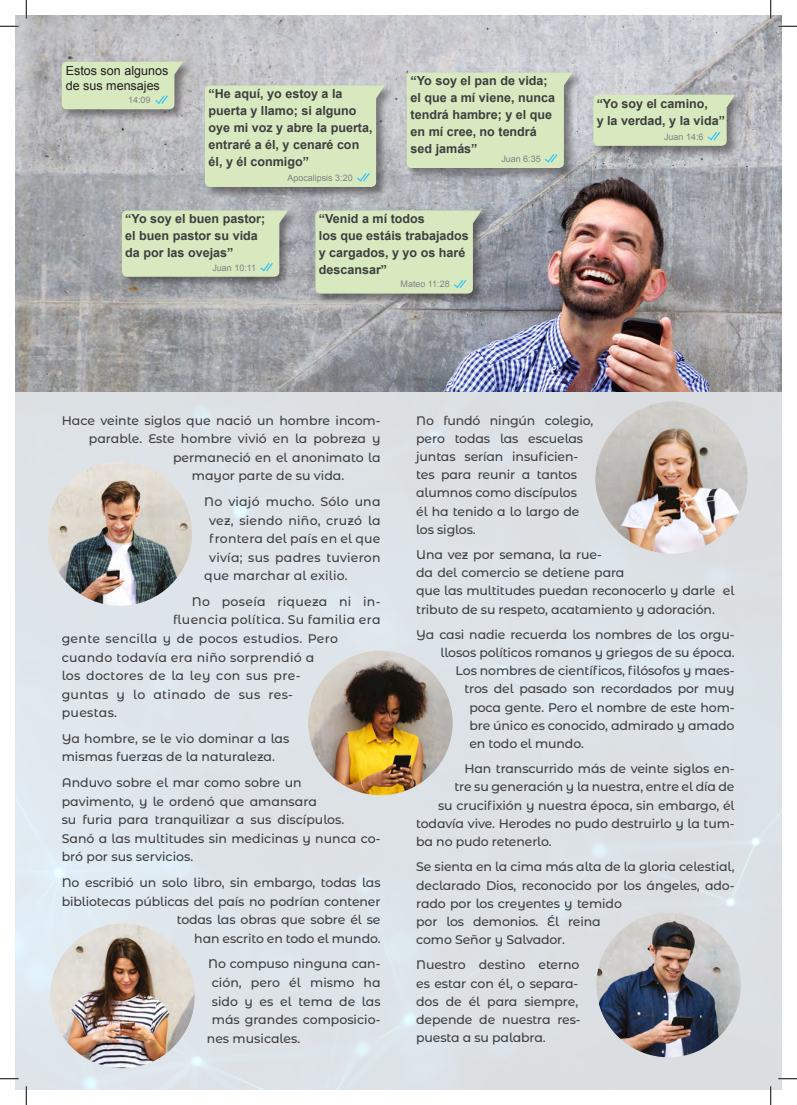
<style>
.page{position:relative;width:797px;height:1105px;background:#fff}
.page>*{position:absolute;margin:0;border:0;box-sizing:border-box;transform-origin:0 0}
.t1{font:500 12.5px/18.1px "Montserrat Alternates";letter-spacing:-.01em;color:#3e3e3f}
.t2{font:700 12.5px/16.9px "Arial";color:#3e3e3f}
.t3{font:500 12.5px "Montserrat Alternates";letter-spacing:.025em;color:#3e3e3f}
.t4{font:500 12.5px "Montserrat Alternates";letter-spacing:.015em;color:#3e3e3f}
.t5{font:12.5px/15px "Arial";color:#231f20}
.t6{font:9px "Arial";color:#808285}
</style>
<div class="page">
<div style="left:16px;top:391px;width:765px;height:698px;background:#dde2e7"></div>
<img style="left:16px;top:16px;width:765px;height:375px">
<div style="left:60px;top:60px;width:134px;height:61px;background:#231f20;opacity:.5"></div>
<svg style="left:62px;top:62px;width:121px;height:47px;background:#d2e2bc"></svg>
<div style="left:203px;top:84px;width:193px;height:115px;background:#231f20;opacity:.5"></div>
<div style="left:205px;top:85px;width:180px;height:102px;background:#d8e9bf"></div>
<div style="left:405px;top:71px;width:179px;height:109px;background:#231f20;opacity:.5"></div>
<div style="left:406px;top:73px;width:166px;height:95px;background:#d8e9bf"></div>
<div style="left:120px;top:209px;width:179px;height:80px;background:#231f20;opacity:.5"></div>
<div style="left:122px;top:211px;width:166px;height:66px;background:#d8e9bf"></div>
<div style="left:592px;top:93px;width:154px;height:65px;background:#231f20;opacity:.5"></div>
<svg style="left:593px;top:95px;width:142px;height:51px;background:#d2e3bc"></svg>
<div style="left:314px;top:209px;width:178px;height:97px;background:#231f20;opacity:.5"></div>
<svg style="left:315px;top:211px;width:166px;height:83px;background:#d2e2bb"></svg>
<img style="left:50px;top:923px;width:145px;height:145px;border-radius:72px">
<img style="left:596px;top:913px;width:145px;height:144px;border-radius:72px">
<img style="left:48px;top:461px;width:144px;height:145px;border-radius:72px">
<img style="left:308px;top:651px;width:144px;height:144px;border-radius:72px">
<img style="left:595px;top:401px;width:152px;height:153px;border-radius:76px">
<svg style="left:0;top:25px;width:19px;height:2px"></svg>
<svg style="left:778px;top:25px;width:19px;height:2px"></svg>
<svg style="left:0;top:1078px;width:19px;height:1px"></svg>
<svg style="left:778px;top:1078px;width:19px;height:1px"></svg>
<svg style="left:25px;top:0;width:2px;height:19px"></svg>
<svg style="left:25px;top:1086px;width:2px;height:19px"></svg>
<svg style="left:770px;top:0;width:1px;height:19px"></svg>
<svg style="left:770px;top:1086px;width:1px;height:19px"></svg>
<p class="t5" style="left:66px;top:63px;width:104px">Estos son algunos de sus mensajes</p>
<p class="t6" style="left:128px;top:95px;width:24px">14:09</p>
<p class="t2" style="left:209px;top:86px;width:165px">“He aquí, yo estoy a la puerta y llamo; si alguno oye mi voz y abre la puerta, entraré a él, y cenaré con él, y él conmigo”</p>
<p class="t6" style="left:287px;top:173px;width:67px">Apocalipsis 3:20</p>
<p class="t2" style="left:410px;top:73px;width:146px">“Yo soy el pan de vida; el que a mí viene, nunca tendrá hambre; y el que en mí cree, no tendrá sed jamás”</p>
<p class="t6" style="left:501px;top:154px;width:41px">Juan 6:35</p>
<p class="t2" style="left:125px;top:211px;width:141px">“Yo soy el buen pastor; el buen pastor su vida da por las ovejas”</p>
<p class="t6" style="left:212px;top:262px;width:45px">Juan 10:11</p>
<p class="t2" style="left:319px;top:211px;width:151px">“Venid a mí todos<br>los que estáis trabajados y cargados, y yo os haré descansar”</p>
<p class="t6" style="left:400px;top:279px;width:51px">Mateo 11:28</p>
<p class="t2" style="left:596px;top:95px;width:130px">“Yo soy el camino,<br>y la verdad, y la vida”</p>
<p class="t6" style="left:664px;top:131px;width:41px">Juan 14:6</p>
<p class="t1" style="left:62px;top:411px;width:320px">Hace veinte siglos que nació un hombre incom-</p>
<p class="t1" style="left:89px;top:429px;width:293px">parable. Este hombre vivió en la pobreza y</p>
<p class="t1" style="left:173px;top:448px;width:209px">permaneció en el anonimato la</p>
<p class="t1" style="left:192px;top:466px;width:154px">mayor parte de su vida.</p>
<p class="t4" style="left:204px;top:493px;width:178px">No viajó mucho. Sólo una</p>
<p class="t4" style="left:209px;top:511px;width:173px">vez, siendo niño, cruzó la</p>
<p class="t4" style="left:209px;top:530px;width:173px">frontera del país en el que</p>
<p class="t4" style="left:209px;top:548px;width:173px">vivía; sus padres tuvieron</p>
<p class="t4" style="left:204px;top:567px;width:145px">que marchar al exilio.</p>
<p class="t3" style="left:192px;top:593px;width:190px">No poseía riqueza ni in-</p>
<p class="t3" style="left:173px;top:611px;width:209px">fluencia política. Su familia era</p>
<p class="t3" style="left:62px;top:630px;width:278px">gente sencilla y de pocos estudios. Pero</p>
<p class="t3" style="left:62px;top:648px;width:254px">cuando todavía era niño sorprendió a</p>
<p class="t3" style="left:62px;top:667px;width:240px">los doctores de la ley con sus pre-</p>
<p class="t3" style="left:62px;top:685px;width:233px">guntas y lo atinado de sus res-</p>
<p class="t3" style="left:62px;top:704px;width:57px">puestas.</p>
<p class="t1" style="left:62px;top:729px;width:229px;line-height:18.6px">Ya hombre, se le vio dominar a las mismas fuerzas de la naturaleza.</p>
<p class="t1" style="left:62px;top:773px;width:320px;line-height:18.5px">Anduvo sobre el mar como sobre un<br>pavimento, y le ordenó que amansara<br>su furia para tranquilizar a sus discípulos.<br>Sanó a las multitudes sin medicinas y nunca co&shy;bró por sus servicios.</p>
<p class="t1" style="left:62px;top:873px;width:320px;line-height:18.6px;text-align:right">No escribió un solo libro, sin embargo, todas las bibliotecas públicas del país no podrían contener todas las obras que sobre él se<br>han escrito en todo el mundo.</p>
<p class="t1" style="left:208px;top:954px;width:174px">No compuso ninguna can-</p>
<p class="t1" style="left:212px;top:973px;width:170px">ción, pero él mismo ha</p>
<p class="t1" style="left:212px;top:991px;width:170px">sido y es el tema de las</p>
<p class="t1" style="left:212px;top:1010px;width:170px">más grandes composicio-</p>
<p class="t1" style="left:207px;top:1029px;width:95px">nes musicales.</p>
<p class="t1" style="left:416px;top:411px;width:178px">No fundó ningún colegio, pero todas las escuelas juntas serían insuficien&shy;tes para reunir a tantos alumnos como discípulos<br>él ha tenido a lo largo de los siglos.</p>
<p class="t1" style="left:416px;top:545px;width:320px">Una vez por semana, la rue-<br>da del comercio se detiene para<br>que las multitudes puedan reconocerlo y darle el tributo de su respeto, acatamiento y adoración.</p>
<p class="t1" style="left:416px;top:625px;width:320px">Ya casi nadie recuerda los nombres de los orgu-</p>
<p class="t1" style="left:440px;top:643px;width:295px">llosos políticos romanos y griegos de su época.</p>
<p class="t1" style="left:455px;top:661px;width:280px">Los nombres de científicos, filósofos y maes-</p>
<p class="t1" style="left:464px;top:679px;width:272px">tros del pasado son recordados por muy</p>
<p class="t1" style="left:469px;top:698px;width:267px">poca gente. Pero el nombre de este hom-</p>
<p class="t1" style="left:469px;top:716px;width:266px">bre único es conocido, admirado y amado</p>
<p class="t1" style="left:469px;top:734px;width:116px">en todo el mundo.</p>
<p class="t1" style="left:464px;top:759px;width:271px">Han transcurrido más de veinte siglos en-</p>
<p class="t1" style="left:454px;top:777px;width:282px">tre su generación y la nuestra, entre el día de</p>
<p class="t1" style="left:438px;top:796px;width:298px">su crucifixión y nuestra época, sin embargo, él</p>
<p class="t1" style="left:416px;top:814px;width:320px">todavía vive. Herodes no pudo destruirlo y la tum-</p>
<p class="t1" style="left:416px;top:832px;width:137px">ba no pudo retenerlo.</p>
<p class="t1" style="left:416px;top:857px;width:320px">Se sienta en la cima más alta de la gloria celestial, declarado Dios, reconocido por los ángeles, ado&shy;rado por los creyentes y temido<br>por los demonios. Él reina<br>como Señor y Salvador.</p>
<p class="t1" style="left:416px;top:955px;width:166px">Nuestro destino eterno es estar con él, o separa&shy;dos de él para siempre, depende de nuestra res&shy;puesta a su palabra.</p>
</div>
